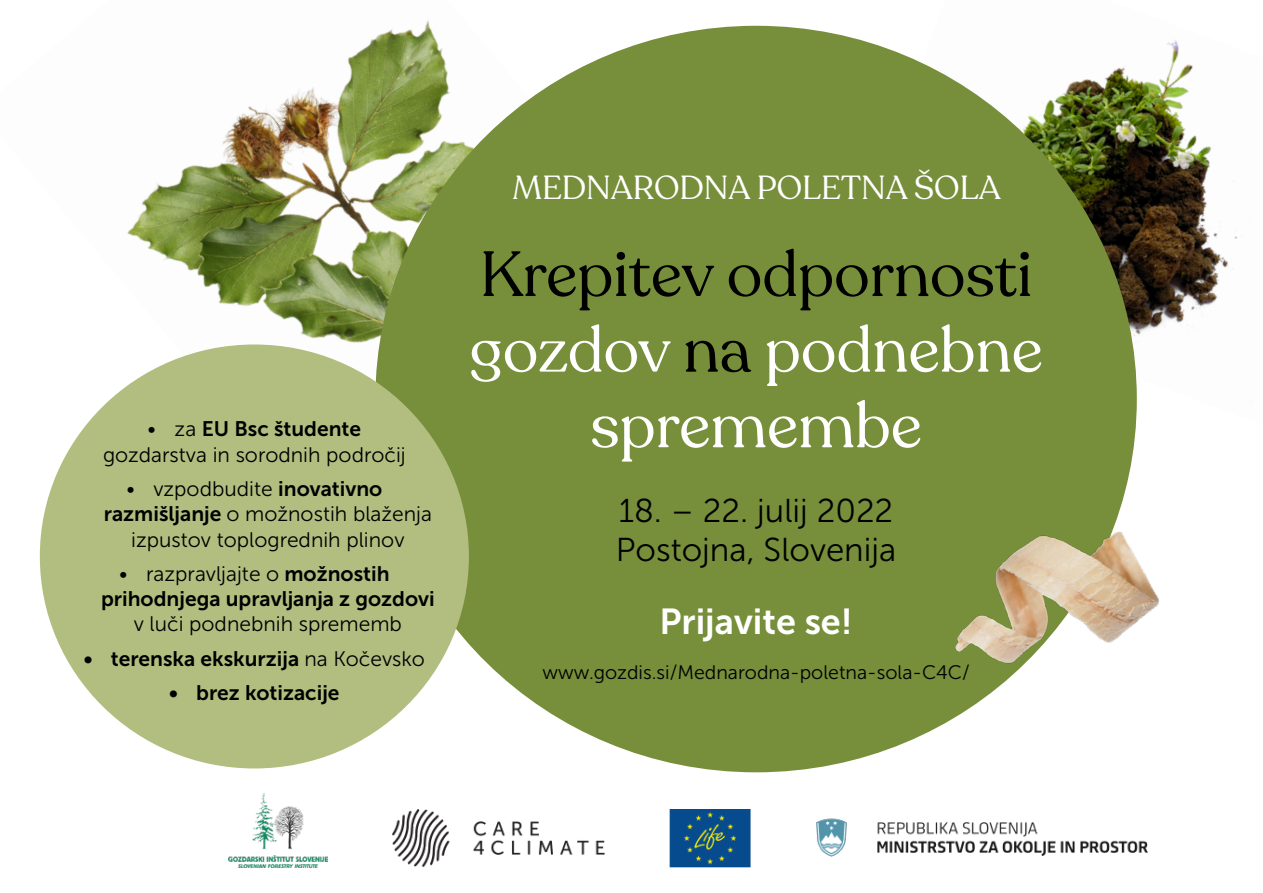
<style>
.page{position:relative;width:1263px;height:893px;background:#fff}
.page>*{position:absolute;margin:0;border:0;box-sizing:border-box;transform-origin:0 0}
.t1{font:63px/75.6px "Recoleta";color:#fff;text-align:center}
.t2{font:36px "Museo Sans 700";color:#fff}
.t3{font:33px "Museo Sans 300";color:#000}
.t4{font:33px "Recoleta";color:#fff}
.t5{font:21px "Museo Sans 300";color:#000}
.t6{font:21px "Museo Sans 700";color:#000}
.t7{font:19.5px "Museo Sans 300";color:#000}
.s1{font-family:"Museo Sans 300"}
.s2{font-family:"Museo Sans 700"}
.s3{color:#000}
</style>
<div class="page">
<img style="left:39px;top:20px;width:649px;height:543px">
<img style="left:846px;top:36px;width:391px;height:386px">
<div style="left:375px;top:26px;width:762px;height:746px;background:#778e3a;border-radius:50%"></div>
<img style="left:955px;top:498px;width:204px;height:194px">
<div style="left:40px;top:344px;width:429px;height:424px;background:#b2be80;border-radius:50%"></div>
<img style="left:393px;top:809px;width:755px;height:59px">
<img style="left:229px;top:794px;width:99px;height:73px">
<p class="t6" style="left:148px;top:417px;width:215px"><span class="s1">• za</span> EU Bsc študente</p>
<p class="t5" style="left:103px;top:443px;width:304px">gozdarstva in sorodnih področij</p>
<p class="t5" style="left:126px;top:478px;width:258px">• vzpodbudite <span class="s2">inovativno</span></p>
<p class="t5" style="left:104px;top:503px;width:330px"><span class="s2">razmišljanje</span> o možnostih blaženja</p>
<p class="t5" style="left:131px;top:528px;width:275px">izpustov toplogrednih plinov</p>
<p class="t5" style="left:119px;top:562px;width:272px">• razpravljajte o <span class="s2">možnostih</span></p>
<p class="t6" style="left:101px;top:587px;width:335px">prihodnjega upravljanja z gozdovi</p>
<p class="t5" style="left:134px;top:613px;width:270px">v luči podnebnih sprememb</p>
<p class="t6" style="left:84px;top:647px;width:343px">• terenska ekskurzija <span class="s1">na Kočevsko</span></p>
<p class="t6" style="left:169px;top:681px;width:172px">• brez kotizacije</p>
<p class="t4" style="left:512px;top:167px;width:490px">MEDNARODNA POLETNA ŠOLA</p>
<p class="t1" style="left:469px;top:237px;width:575px"><span class="s3">Krepitev odpornosti </span>gozdov <span class="s3">na</span> podnebne spremembe</p>
<p class="t3" style="left:619px;top:493px;width:276px">18. – 22. julij 2022</p>
<p class="t3" style="left:616px;top:532px;width:282px">Postojna, Slovenija</p>
<p class="t2" style="left:659px;top:602px;width:195px">Prijavite se!</p>
<p class="t7" style="left:542px;top:662px;width:429px">www.gozdis.si/Mednarodna-poletna-sola-C4C/</p>
</div>
